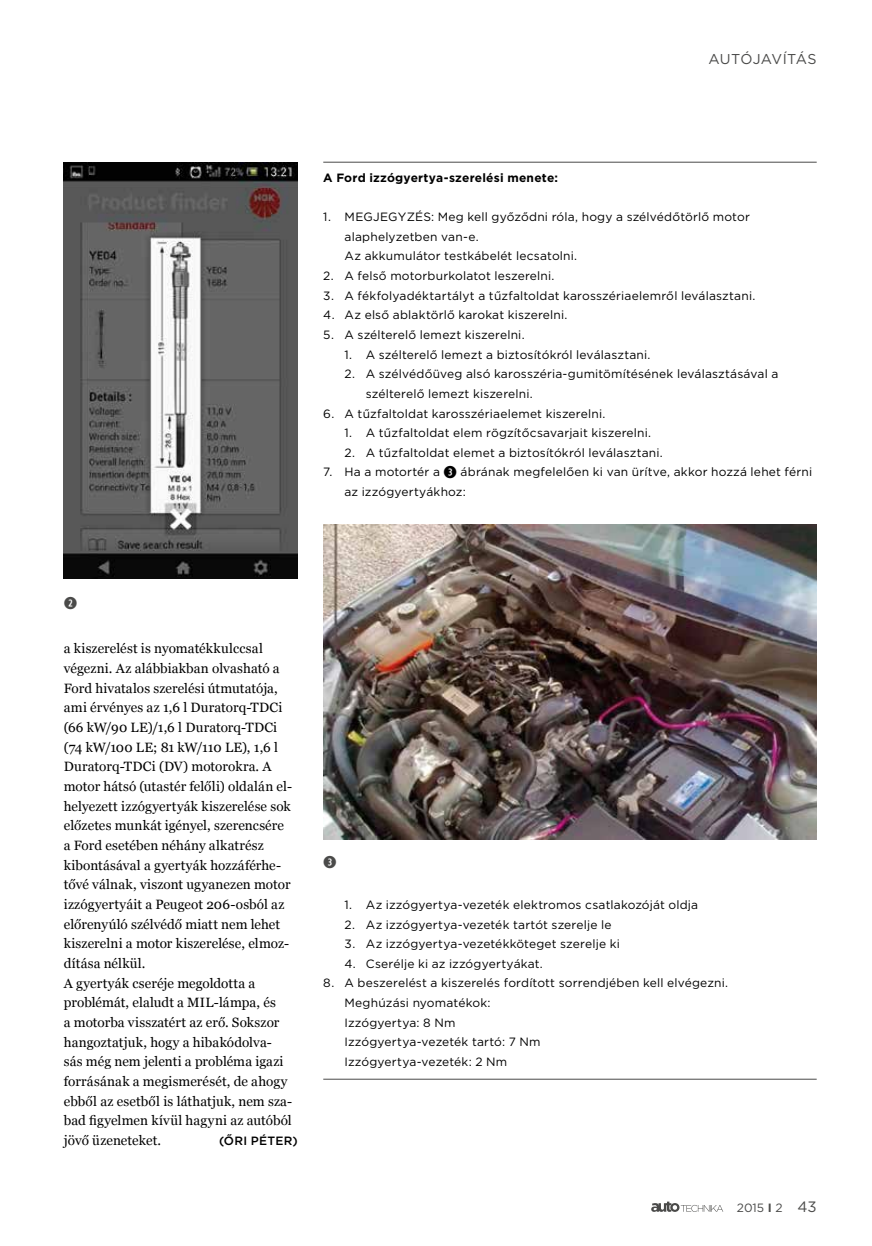
<style>
.page{position:relative;width:872px;height:1246px;background:#fff}
.page>*{position:absolute;margin:0;border:0;box-sizing:border-box;transform-origin:0 0}
.t1{font:16.5px "Combi Numerals Ltd";color:#4a4a49}
.t2{font:14.25px "Gotham";letter-spacing:.015em;color:#4a4a49}
.t3{font:13.5px/19.6px "Georgia";letter-spacing:.005em;color:#000}
.t4{font:12px/19.6px "Gotham";letter-spacing:.015em;color:#000}
.t5{font:700 12px "Gotham";letter-spacing:.015em;color:#000}
.t6{font:500 12px "Gotham";letter-spacing:.025em;color:#000}
.t7{font:12px "Gotham";color:#4a4a49}
.s1{font-family:"Combi Numerals Ltd";font-size:16.5px}
.s2{font-weight:700}
.s3{font-size:15px}
</style>
<div class="page">
<svg style="left:651px;top:1201px;width:72px;height:11px"></svg>
<img style="left:64px;top:162px;width:234px;height:416px">
<hr style="left:323px;top:162px;width:493px;height:1px;background:#4a4a49">
<hr style="left:323px;top:1079px;width:493px;height:1px;background:#4a4a49">
<img style="left:323px;top:524px;width:493px;height:315px">
<p class="t2" style="left:708px;top:50px;width:110px">AUTÓJAVÍTÁS</p>
<p class="t5" style="left:323px;top:169px;width:236px">A Ford izzógyertya-szerelési menete:</p>
<p class="t4" style="left:344px;top:207px;width:407px;text-indent:-21px">1. MEGJEGYZÉS: Meg kell győződni róla, hogy a szélvédőtörlő motor alaphelyzetben van-e.<br>Az akkumulátor testkábelét lecsatolni.</p>
<p class="t4" style="left:323px;top:266px;width:233px">2. A felső motorburkolatot leszerelni.</p>
<p class="t4" style="left:323px;top:285px;width:433px">3. A fékfolyadéktartályt a tűzfaltoldat karosszériaelemről leválasztani.</p>
<p class="t4" style="left:323px;top:305px;width:246px">4. Az első ablaktörlő karokat kiszerelni.</p>
<p class="t4" style="left:323px;top:325px;width:203px">5. A szélterelő lemezt kiszerelni.</p>
<p class="t4" style="left:344px;top:344px;width:307px">1. A szélterelő lemezt a biztosítókról leválasztani.</p>
<p class="t4" style="left:366px;top:364px;width:414px;text-indent:-21px">2. A szélvédőüveg alsó karosszéria-gumitömítésének leválasztásával a szélterelő lemezt kiszerelni.</p>
<p class="t4" style="left:323px;top:403px;width:284px">6. A tűzfaltoldat karosszériaelemet kiszerelni.</p>
<p class="t4" style="left:344px;top:423px;width:308px">1. A tűzfaltoldat elem rögzítőcsavarjait kiszerelni.</p>
<p class="t4" style="left:344px;top:442px;width:320px">2. A tűzfaltoldat elemet a biztosítókról leválasztani.</p>
<p class="t4" style="left:344px;top:462px;width:469px;text-indent:-21px">7. Ha a motortér a <span class="s1">➌</span> ábrának megfelelően ki van ürítve, akkor hozzá lehet férni az izzógyertyákhoz:</p>
<h1 class="t1" style="left:64px;top:593px;width:15px">➋</h1>
<p class="t3" style="left:64px;top:638px;width:230px">a kiszerelést is nyomatékkulccsal végezni. Az alábbiakban olvasható a Ford hivatalos szerelési útmutatója, ami érvényes az 1,6 l Duratorq-TDCi (66 kW/90 LE)/1,6 l Duratorq-TDCi (74 kW/100 LE; 81 kW/110 LE), 1,6 l Duratorq-TDCi (DV) motorokra. A motor hátsó (utastér felőli) oldalán el&shy;helyezett izzógyertyák kiszerelése sok előzetes munkát igényel, szerencsére a Ford esetében néhány alkatrész kibontásával a gyertyák hozzáférhe&shy;tővé válnak, viszont ugyanezen motor izzógyertyáit a Peugeot 206-osból az előrenyúló szélvédő miatt nem lehet kiszerelni a motor kiszerelése, elmoz&shy;dítása nélkül.<br>A gyertyák cseréje megoldotta a problémát, elaludt a MIL-lámpa, és<br>a motorba visszatért az erő. Sokszor hangoztatjuk, hogy a hibakódolva&shy;sás még nem jelenti a probléma igazi forrásának a megismerését, de ahogy ebből az esetből is láthatjuk, nem sza&shy;bad figyelmen kívül hagyni az autóból jövő üzeneteket.</p>
<p class="t6" style="left:219px;top:1132px;width:80px">(ŐRI PÉTER)</p>
<h1 class="t1" style="left:323px;top:852px;width:15px">➌</h1>
<p class="t4" style="left:344px;top:894px;width:355px">1. Az izzógyertya-vezeték elektromos csatlakozóját oldja</p>
<p class="t4" style="left:344px;top:914px;width:268px">2. Az izzógyertya-vezeték tartót szerelje le</p>
<p class="t4" style="left:344px;top:934px;width:277px">3. Az izzógyertya-vezetékköteget szerelje ki</p>
<p class="t4" style="left:344px;top:953px;width:200px">4. Cserélje ki az izzógyertyákat.</p>
<p class="t4" style="left:344px;top:973px;width:385px;text-indent:-21px">8. A beszerelést a kiszerelés fordított sorrendjében kell elvégezni.<br>Meghúzási nyomatékok:<br>Izzógyertya: 8 Nm<br>Izzógyertya-vezeték tartó: 7 Nm<br>Izzógyertya-vezeték: 2 Nm</p>
<p class="t7" style="left:737px;top:1200px;width:81px">2015 <span class="s2">I</span> 2 <span class="s3">43</span></p>
</div>
